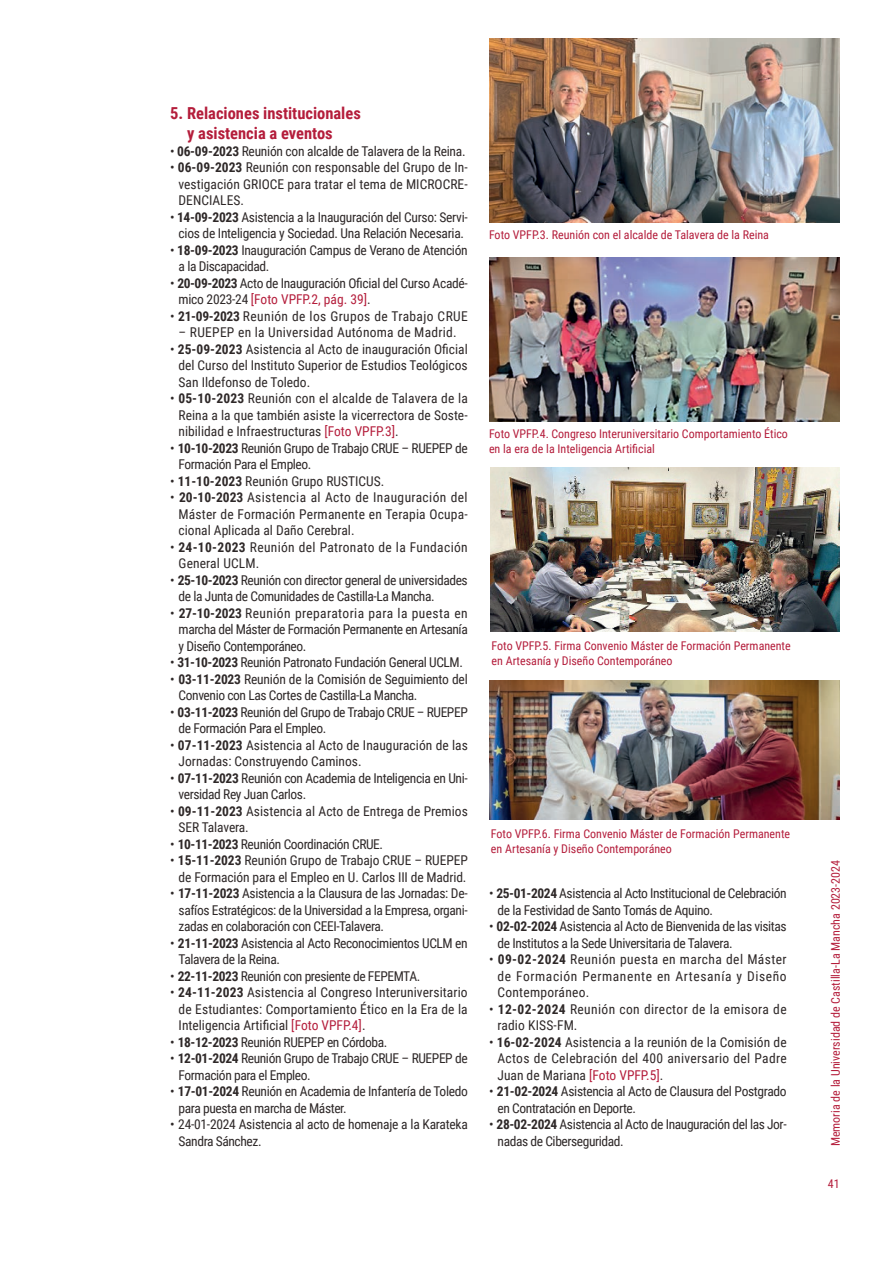
<style>
.page{position:relative;width:893px;height:1263px;background:#fff}
.page>*{position:absolute;margin:0;border:0;box-sizing:border-box;transform-origin:0 0}
.txt_corrido{font:700 16.5px "Roboto Condensed";color:#b41d3b}
.txt_corrido-2{font:13.5px/16.5px "Roboto Condensed";letter-spacing:-.025em;color:#2e2828}
.txt_corrido-3{font:13.5px/16.5px "Roboto Condensed";color:#2e2828}
.txt_corrido-4{font:13.5px/16.5px "Roboto Condensed";letter-spacing:.03em;color:#2e2828}
.txt_corrido-5{font:13.5px/16.5px "Roboto Condensed";letter-spacing:.025em;color:#2e2828}
.txt_corrido-6{font:13.5px "Roboto Condensed";letter-spacing:.02em;color:#2e2828}
.txt_corrido-7{font:12px/15px "Roboto Condensed";color:#b41d3b}
.s1{font-weight:700}
.s2{color:#b41d3b}
</style>
<div class="page">
<img style="left:491px;top:468px;width:349px;height:164px">
<img style="left:490px;top:681px;width:350px;height:138px">
<img style="left:489px;top:38px;width:351px;height:184px">
<img style="left:489px;top:258px;width:351px;height:164px">
<p class="txt_corrido" style="left:170px;top:102px;width:192px">5. Relaciones institucionales</p>
<p class="txt_corrido" style="left:187px;top:121px;width:147px">y asistencia a eventos</p>
<p class="txt_corrido-2" style="left:170px;top:142px;width:297px">• <span class="s1">06-09-2023</span> Reunión con alcalde de Talavera de la Reina.</p>
<p class="txt_corrido-2" style="left:179px;top:159px;width:291px;text-align:justify;text-indent:-9px">• <span class="s1">06-09-2023</span> Reunión con responsable del Grupo de In&shy;vestigación GRIOCE para tratar el tema de MICROCRE-DENCIALES.</p>
<p class="txt_corrido-2" style="left:170px;top:208px;width:299px;text-align:center">• <span class="s1">14-09-2023</span> Asistencia a la Inauguración del Curso: Servi&shy;cios de Inteligencia y Sociedad. Una Relación Necesaria.</p>
<p class="txt_corrido-2" style="left:179px;top:241px;width:291px;text-indent:-9px">• <span class="s1">18-09-2023</span> Inauguración Campus de Verano de Atención a la Discapacidad.</p>
<p class="txt_corrido-2" style="left:179px;top:274px;width:291px;text-indent:-9px">• <span class="s1">20-09-2023</span> Acto de Inauguración Oficial del Curso Acadé&shy;mico 2023-24 <span class="s2">[Foto VPFP.2, pág. 39]</span>.</p>
<p class="txt_corrido-4" style="left:170px;top:307px;width:299px">• <span class="s1">21-09-2023</span> Reunión de los Grupos de Trabajo CRUE</p>
<p class="txt_corrido-6" style="left:179px;top:323px;width:280px">– RUEPEP en la Universidad Autónoma de Madrid.</p>
<p class="txt_corrido-2" style="left:179px;top:340px;width:291px;text-align:justify;text-indent:-9px">• <span class="s1">25-09-2023</span> Asistencia al Acto de inauguración Oficial del Curso del Instituto Superior de Estudios Teológicos San Ildefonso de Toledo.</p>
<p class="txt_corrido-2" style="left:179px;top:390px;width:291px;text-align:justify;text-indent:-8px">• <span class="s1">05-10-2023</span> Reunión con el alcalde de Talavera de la Reina a la que también asiste la vicerrectora de Soste&shy;nibilidad e Infraestructuras <span class="s2">[Foto VPFP.3]</span>.</p>
<p class="txt_corrido-2" style="left:179px;top:439px;width:291px;text-indent:-8px">• <span class="s1">10-10-2023</span> Reunión Grupo de Trabajo CRUE – RUEPEP de<br>Formación Para el Empleo.</p>
<p class="txt_corrido-3" style="left:170px;top:472px;width:216px">• <span class="s1">11-10-2023</span> Reunión Grupo RUSTICUS.</p>
<p class="txt_corrido-2" style="left:179px;top:489px;width:291px;text-align:justify;text-indent:-9px">• <span class="s1">20-10-2023</span> Asistencia al Acto de Inauguración del Máster de Formación Permanente en Terapia Ocupa&shy;cional Aplicada al Daño Cerebral.</p>
<p class="txt_corrido-5" style="left:179px;top:538px;width:291px;text-indent:-9px">• <span class="s1">24-10-2023</span> Reunión del Patronato de la Fundación<br>General UCLM.</p>
<p class="txt_corrido-2" style="left:179px;top:571px;width:291px;text-indent:-9px">• <span class="s1">25-10-2023</span> Reunión con director general de universidades de la Junta de Comunidades de Castilla-La Mancha.</p>
<p class="txt_corrido-2" style="left:179px;top:604px;width:291px;text-align:justify;text-indent:-9px">• <span class="s1">27-10-2023</span> Reunión preparatoria para la puesta en marcha del Máster de Formación Permanente en Artesanía y Diseño Contemporáneo.</p>
<p class="txt_corrido-2" style="left:170px;top:654px;width:294px">• <span class="s1">31-10-2023</span> Reunión Patronato Fundación General UCLM.</p>
<p class="txt_corrido-2" style="left:179px;top:670px;width:291px;text-indent:-9px">• <span class="s1">03-11-2023</span> Reunión de la Comisión de Seguimiento del<br>Convenio con Las Cortes de Castilla-La Mancha.</p>
<p class="txt_corrido-2" style="left:179px;top:703px;width:291px;text-indent:-9px">• <span class="s1">03-11-2023</span> Reunión del Grupo de Trabajo CRUE – RUEPEP de Formación Para el Empleo.</p>
<p class="txt_corrido-3" style="left:179px;top:736px;width:291px;text-indent:-9px">• <span class="s1">07-11-2023</span> Asistencia al Acto de Inauguración de las<br>Jornadas: Construyendo Caminos.</p>
<p class="txt_corrido-2" style="left:179px;top:769px;width:291px;text-indent:-9px">• <span class="s1">07-11-2023</span> Reunión con Academia de Inteligencia en Uni&shy;versidad Rey Juan Carlos.</p>
<p class="txt_corrido-3" style="left:179px;top:802px;width:291px;text-indent:-9px">• <span class="s1">09-11-2023</span> Asistencia al Acto de Entrega de Premios<br>SER Talavera.</p>
<p class="txt_corrido-2" style="left:170px;top:835px;width:215px">• <span class="s1">10-11-2023</span> Reunión Coordinación CRUE.</p>
<p class="txt_corrido-2" style="left:170px;top:852px;width:299px;text-align:center">• <span class="s1">15-11-2023</span> Reunión Grupo de Trabajo CRUE – RUEPEP de Formación para el Empleo en U. Carlos III de Madrid.</p>
<p class="txt_corrido-2" style="left:179px;top:885px;width:291px;text-align:justify;text-indent:-9px">• <span class="s1">17-11-2023</span> Asistencia a la Clausura de las Jornadas: De&shy;safíos Estratégicos: de la Universidad a la Empresa, organi&shy;zadas en colaboración con CEEI-Talavera.</p>
<p class="txt_corrido-2" style="left:179px;top:934px;width:291px;text-indent:-9px">• <span class="s1">21-11-2023</span> Asistencia al Acto Reconocimientos UCLM en<br>Talavera de la Reina.</p>
<p class="txt_corrido-2" style="left:170px;top:967px;width:252px">• <span class="s1">22-11-2023</span> Reunión con presiente de FEPEMTA.</p>
<p class="txt_corrido-2" style="left:179px;top:984px;width:291px;text-align:justify;text-indent:-9px">• <span class="s1">24-11-2023</span> Asistencia al Congreso Interuniversitario de Estudiantes: Comportamiento Ético en la Era de la Inteligencia Artificial <span class="s2">[Foto VPFP.4]</span>.</p>
<p class="txt_corrido-2" style="left:170px;top:1033px;width:219px">• <span class="s1">18-12-2023</span> Reunión RUEPEP en Córdoba.</p>
<p class="txt_corrido-2" style="left:179px;top:1050px;width:291px;text-indent:-8px">• <span class="s1">12-01-2024</span> Reunión Grupo de Trabajo CRUE – RUEPEP de<br>Formación para el Empleo.</p>
<p class="txt_corrido-2" style="left:179px;top:1083px;width:291px;text-indent:-9px">• <span class="s1">17-01-2024</span> Reunión en Academia de Infantería de Toledo para puesta en marcha de Máster.</p>
<p class="txt_corrido-2" style="left:179px;top:1116px;width:291px;text-indent:-9px">• 24-01-2024 Asistencia al acto de homenaje a la Karateka<br>Sandra Sánchez.</p>
<p class="txt_corrido-7" style="left:489px;top:227px;width:282px">Foto VPFP.3. Reunión con el alcalde de Talavera de la Reina</p>
<p class="txt_corrido-7" style="left:489px;top:426px;width:300px">Foto VPFP.4. Congreso Interuniversitario Comportamiento Ético en la era de la Inteligencia Artificial</p>
<p class="txt_corrido-7" style="left:492px;top:637px;width:301px">Foto VPFP.5. Firma Convenio Máster de Formación Permanente</p>
<p class="txt_corrido-7" style="left:492px;top:652px;width:182px">en Artesanía y Diseño Contemporáneo</p>
<p class="txt_corrido-7" style="left:491px;top:826px;width:301px">Foto VPFP.6. Firma Convenio Máster de Formación Permanente</p>
<p class="txt_corrido-7" style="left:491px;top:841px;width:182px">en Artesanía y Diseño Contemporáneo</p>
<p class="txt_corrido-2" style="left:497px;top:885px;width:291px;text-indent:-9px">• <span class="s1">25-01-2024</span> Asistencia al Acto Institucional de Celebración de la Festividad de Santo Tomás de Aquino.</p>
<p class="txt_corrido-2" style="left:497px;top:918px;width:291px;text-indent:-8px">• <span class="s1">02-02-2024</span> Asistencia al Acto de Bienvenida de las visitas de Institutos a la Sede Universitaria de Talavera.</p>
<p class="txt_corrido-2" style="left:497px;top:951px;width:291px;text-align:justify;text-indent:-9px">• <span class="s1">09-02-2024</span> Reunión puesta en marcha del Máster de Formación Permanente en Artesanía y Diseño Contemporáneo.</p>
<p class="txt_corrido-4" style="left:497px;top:1000px;width:291px;text-indent:-9px">• <span class="s1">12-02-2024</span> Reunión con director de la emisora de radio KISS-FM.</p>
<p class="txt_corrido-2" style="left:497px;top:1033px;width:291px;text-align:justify;text-indent:-9px">• <span class="s1">16-02-2024</span> Asistencia a la reunión de la Comisión de Actos de Celebración del 400 aniversario del Padre Juan de Mariana <span class="s2">[Foto VPFP.5]</span>.</p>
<p class="txt_corrido-2" style="left:497px;top:1083px;width:291px;text-indent:-9px">• <span class="s1">21-02-2024</span> Asistencia al Acto de Clausura del Postgrado en Contratación en Deporte.</p>
<p class="txt_corrido-2" style="left:497px;top:1116px;width:291px;text-indent:-9px">• <span class="s1">28-02-2024</span> Asistencia al Acto de Inauguración del las Jor&shy;nadas de Ciberseguridad.</p>
<p class="txt_corrido-7" style="left:828px;top:1146px;width:288px;rotate:-90deg">Memoria de la Universidad de Castilla-La Mancha 2023-2024</p>
<p class="txt_corrido-7" style="left:828px;top:1175px;width:13px">41</p>
</div>
